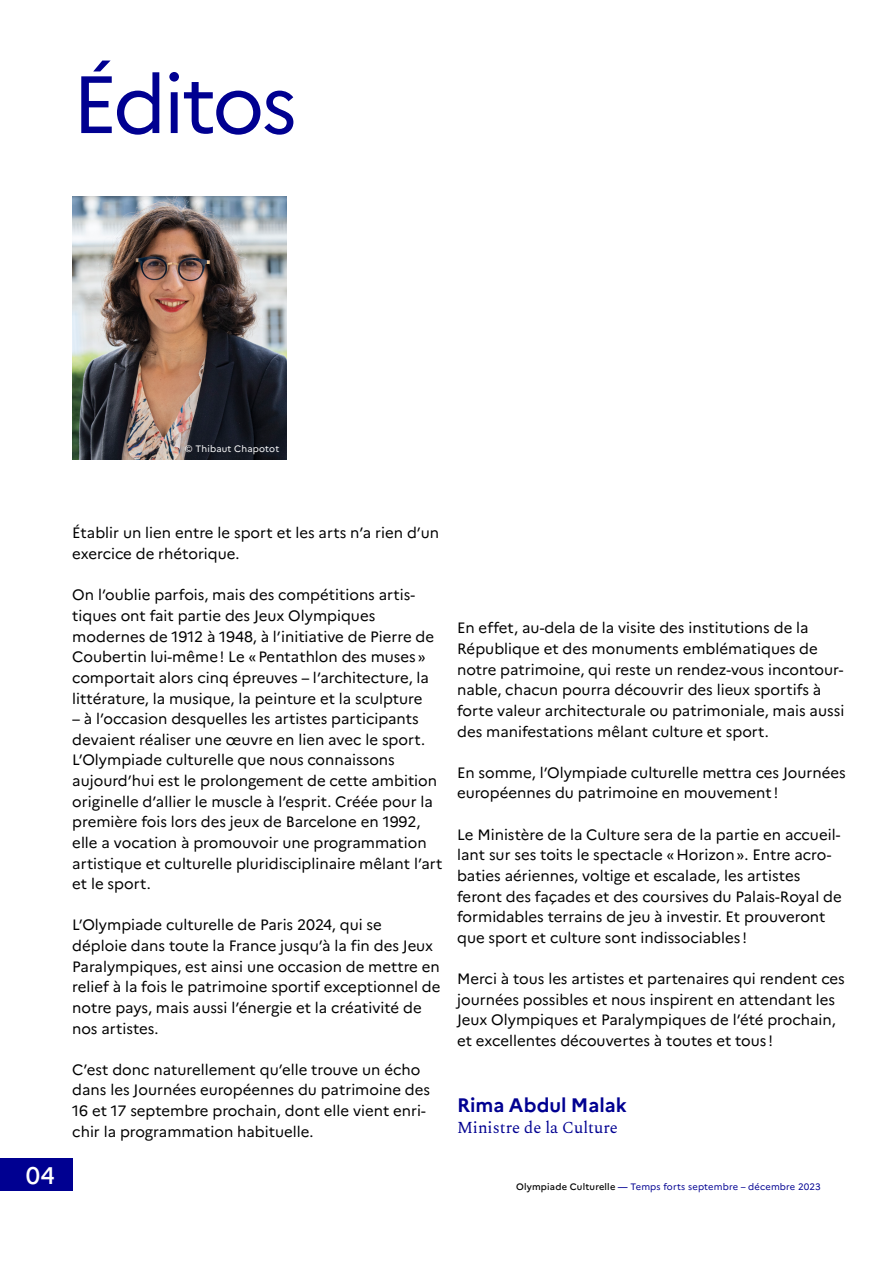
<style>
.page{position:relative;width:893px;height:1263px;background:#fff}
.page>*{position:absolute;margin:0;border:0;box-sizing:border-box;transform-origin:0 0}
.t1{font:81px "Marianne";letter-spacing:-.04em;color:#000091}
.t2{font:500 24px "Marianne";color:#fff}
.t3{font:700 19.5px "Marianne";color:#000091}
.t4{font:16.5px "Spectral";color:#000091}
.t5{font:15px/20.7px "Marianne";color:#000}
.t6{font:9.3px "Marianne";letter-spacing:.02em;color:#000091}
.t7{font:9.3px "Marianne";letter-spacing:.02em;color:#fff}
.s1{font-weight:500;color:#000}
.s2{font-weight:500}
</style>
<div class="page">
<img style="left:72px;top:196px;width:214px;height:263px">
<div style="left:0;top:1158px;width:72px;height:33px;background:#000091"></div>
<h1 class="t1" style="left:72px;top:55px;width:227px">Éditos</h1>
<p class="t7" style="left:185px;top:443px;width:96px">© Thibaut Chapotot</p>
<h2 class="t2" style="left:26px;top:1160px;width:31px">04</h2>
<p class="t5" style="left:72px;top:523px;width:368px">Établir un lien entre le sport et les arts n’a rien d’un exercice de rhétorique.</p>
<p class="t5" style="left:72px;top:585px;width:363px">On l’oublie parfois, mais des compétitions artis&shy;tiques ont fait partie des Jeux Olympiques modernes de 1912 à 1948, à l’initiative de Pierre de Coubertin lui-même! Le «Pentathlon des muses» comportait alors cinq épreuves – l’architecture, la littérature, la musique, la peinture et la sculpture</p>
<p class="t5" style="left:72px;top:708px;width:372px">– à l’occasion desquelles les artistes participants devaient réaliser une œuvre en lien avec le sport.<br>L’Olympiade culturelle que nous connaissons aujourd’hui est le prolongement de cette ambition originelle d’allier le muscle à l’esprit. Créée pour la première fois lors des jeux de Barcelone en 1992, elle a vocation à promouvoir une programmation artistique et culturelle pluridisciplinaire mêlant l’art et le sport.</p>
<p class="t5" style="left:72px;top:915px;width:370px">L’Olympiade culturelle de Paris 2024, qui se<br>déploie dans toute la France jusqu’à la fin des Jeux Paralympiques, est ainsi une occasion de mettre en relief à la fois le patrimoine sportif exceptionnel de notre pays, mais aussi l’énergie et la créativité de nos artistes.</p>
<p class="t5" style="left:72px;top:1059px;width:359px">C’est donc naturellement qu’elle trouve un écho dans les Journées européennes du patrimoine des 16 et 17 septembre prochain, dont elle vient enri&shy;chir la programmation habituelle.</p>
<p class="t5" style="left:457px;top:618px;width:389px">En effet, au-dela de la visite des institutions de la République et des monuments emblématiques de notre patrimoine, qui reste un rendez-vous incontour&shy;nable, chacun pourra découvrir des lieux sportifs à forte valeur architecturale ou patrimoniale, mais aussi des manifestations mêlant culture et sport.</p>
<p class="t5" style="left:457px;top:762px;width:390px">En somme, l’Olympiade culturelle mettra ces Journées européennes du patrimoine en mouvement !</p>
<p class="t5" style="left:457px;top:824px;width:386px">Le Ministère de la Culture sera de la partie en accueil&shy;lant sur ses toits le spectacle «Horizon». Entre acro&shy;baties aériennes, voltige et escalade, les artistes feront des façades et des coursives du Palais-Royal de formidables terrains de jeu à investir. Et prouveront que sport et culture sont indissociables !</p>
<p class="t5" style="left:457px;top:968px;width:389px">Merci à tous les artistes et partenaires qui rendent ces journées possibles et nous inspirent en attendant les Jeux Olympiques et Paralympiques de l’été prochain, et excellentes découvertes à toutes et tous !</p>
<h3 class="t3" style="left:457px;top:1093px;width:171px">Rima Abdul Malak</h3>
<p class="t4" style="left:457px;top:1115px;width:162px">Ministre de la Culture</p>
<p class="t6" style="left:516px;top:1181px;width:306px"><span class="s1">Olympiade Culturelle</span> <span class="s2">—</span> Temps forts septembre – décembre 2023</p>
</div>
